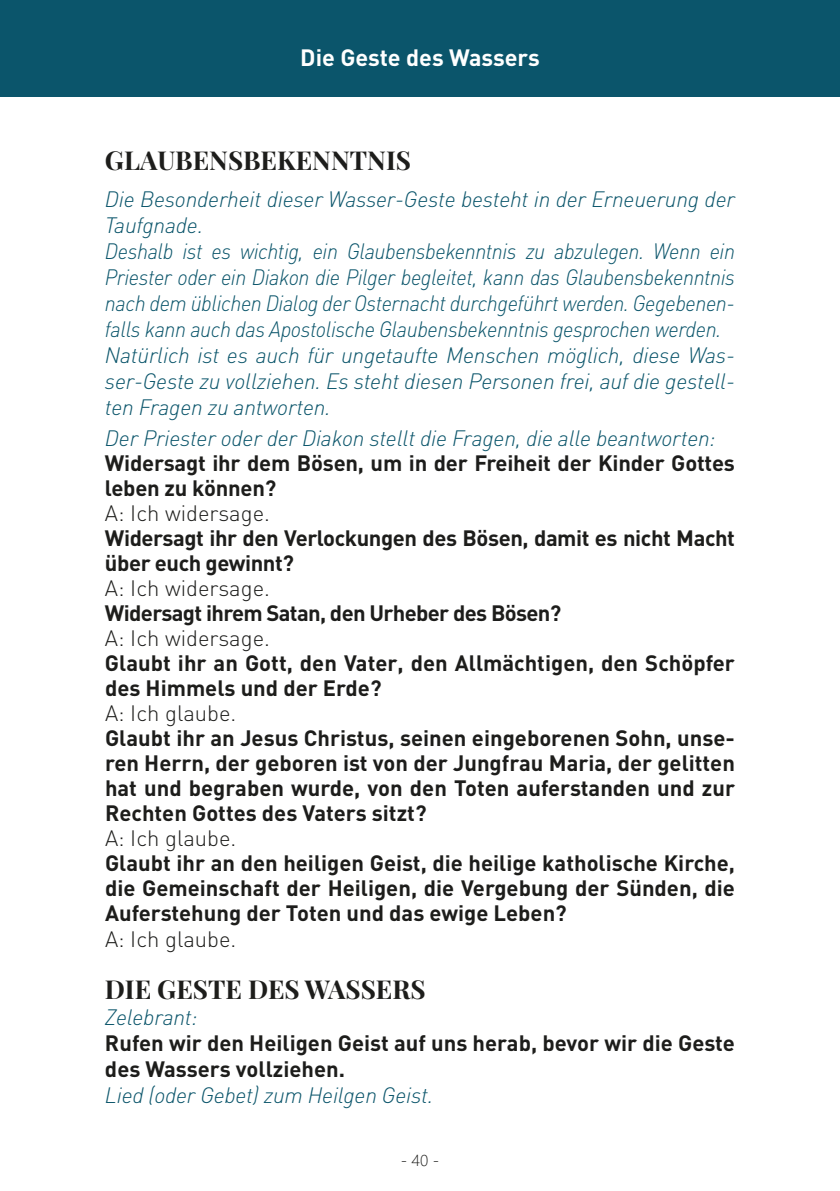
<style>
.page{position:relative;width:840px;height:1191px;background:#fff}
.page>*{position:absolute;margin:0;border:0;box-sizing:border-box;transform-origin:0 0}
.t1{font:700 26px "Playfair Display";color:#1d1d1b}
.t2{font:700 23.4px "DIN";color:#fff}
.t3{font:italic 300 22px/26px "DIN Pro";letter-spacing:-.015em;color:#0b556b}
.t4{font:700 22px/25px "DIN";color:#1d1d1b}
.t5{font:300 22px "DIN Pro";color:#1d1d1b}
.t6{font:700 22px/25px "DIN";letter-spacing:-.02em;color:#1d1d1b}
.t7{font:700 22px "DIN";letter-spacing:-.03em;color:#1d1d1b}
.t8{font:16px "Webly Sleek UI Light";color:#1d1d1b}
</style>
<div class="page">
<div style="left:0;top:0;width:839px;height:96px;background:#0b556b"></div>
<p class="t2" style="left:300px;top:42px;width:241px">Die Geste des Wassers</p>
<p class="t1" style="left:105px;top:140px;width:307px">GLAUBENSBEKENNTNIS</p>
<p class="t3" style="left:105px;top:184px;width:631px">Die Besonderheit dieser Wasser-Geste besteht in der Erneuerung der Taufgnade.<br>Deshalb ist es wichtig, ein Glaubensbekenntnis zu abzulegen. Wenn ein Priester oder ein Diakon die Pilger begleitet, kann das Glaubensbekenntnis nach dem üblichen Dialog der Osternacht durchgeführt werden. Gegebenen&shy;falls kann auch das Apostolische Glaubensbekenntnis gesprochen werden.<br>Natürlich ist es auch für ungetaufte Menschen möglich, diese Was&shy;ser-Geste zu vollziehen. Es steht diesen Personen frei, auf die gestell&shy;ten Fragen zu antworten.</p>
<p class="t3" style="left:105px;top:423px;width:612px">Der Priester oder der Diakon stellt die Fragen, die alle beantworten:</p>
<p class="t4" style="left:105px;top:449px;width:631px">Widersagt ihr dem Bösen, um in der Freiheit der Kinder Gottes leben zu können?</p>
<p class="t5" style="left:105px;top:496px;width:166px">A: Ich widersage.</p>
<p class="t6" style="left:105px;top:524px;width:631px">Widersagt ihr den Verlockungen des Bösen, damit es nicht Macht über euch gewinnt?</p>
<p class="t5" style="left:105px;top:571px;width:166px">A: Ich widersage.</p>
<p class="t7" style="left:105px;top:598px;width:457px">Widersagt ihrem Satan, den Urheber des Bösen?</p>
<p class="t5" style="left:105px;top:621px;width:166px">A: Ich widersage.</p>
<p class="t4" style="left:105px;top:649px;width:631px">Glaubt ihr an Gott, den Vater, den Allmächtigen, den Schöpfer des Himmels und der Erde?</p>
<p class="t5" style="left:105px;top:696px;width:133px">A: Ich glaube.</p>
<p class="t4" style="left:105px;top:724px;width:631px;text-align:justify">Glaubt ihr an Jesus Christus, seinen eingeborenen Sohn, unse&shy;ren Herrn, der geboren ist von der Jungfrau Maria, der gelitten hat und begraben wurde, von den Toten auferstanden und zur Rechten Gottes des Vaters sitzt?</p>
<p class="t5" style="left:105px;top:821px;width:133px">A: Ich glaube.</p>
<p class="t4" style="left:105px;top:849px;width:631px;text-align:justify">Glaubt ihr an den heiligen Geist, die heilige katholische Kirche, die Gemeinschaft der Heiligen, die Vergebung der Sünden, die Auferstehung der Toten und das ewige Leben?</p>
<p class="t5" style="left:105px;top:922px;width:133px">A: Ich glaube.</p>
<p class="t1" style="left:105px;top:969px;width:322px">DIE GESTE DES WASSERS</p>
<p class="t3" style="left:105px;top:1002px;width:94px">Zelebrant:</p>
<p class="t4" style="left:105px;top:1029px;width:631px;line-height:26px">Rufen wir den Heiligen Geist auf uns herab, bevor wir die Geste des Wassers vollziehen.</p>
<p class="t3" style="left:105px;top:1080px;width:329px">Lied (oder Gebet) zum Heilgen Geist.</p>
<p class="t8" style="left:400px;top:1148px;width:40px">- 40 -</p>
</div>
